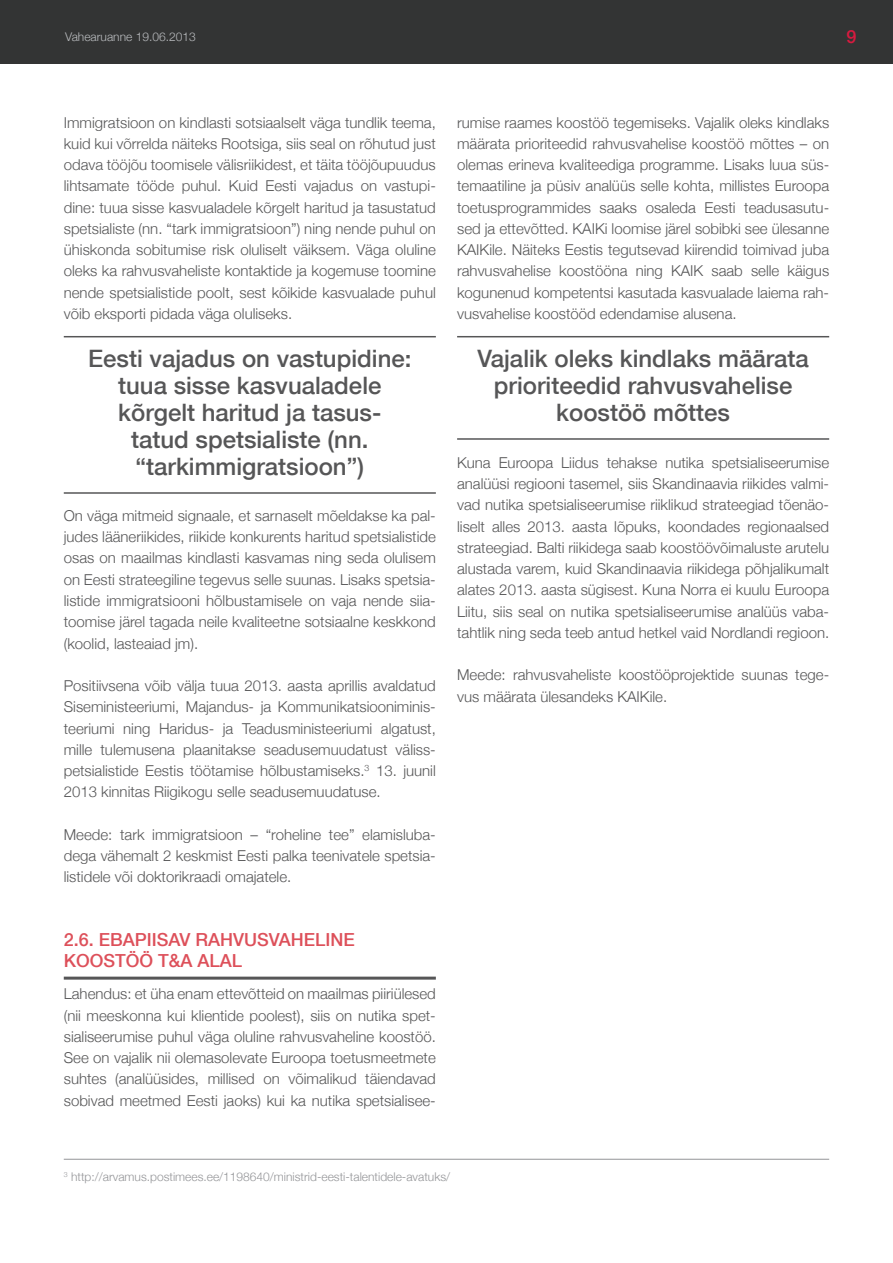
<style>
.page{position:relative;width:893px;height:1263px;background:#fff}
.page>*{position:absolute;margin:0;border:0;box-sizing:border-box;transform-origin:0 0}
.t1{font:500 24px/27px "Helvetica Neue";color:#565657;text-align:center}
.t2{font:500 18px/21.3px "Helvetica Neue";color:#dd505a}
.t3{font:500 18px "Helvetica Neue";color:#d71a3f}
.t4{font:300 15px/21.3px "Helvetica Neue";color:#565657;text-align:justify}
.t5{font:300 12px "Helvetica Neue";color:#949598}
.t6{font:300 12px "Helvetica Neue";color:#babcbf}
</style>
<div class="page">
<div style="left:0;top:0;width:893px;height:64px;background:#333434"></div>
<hr style="left:64px;top:336px;width:372px;height:1px;background:#565657">
<hr style="left:64px;top:492px;width:372px;height:2px;background:#565657">
<hr style="left:457px;top:336px;width:372px;height:1px;background:#565657">
<hr style="left:457px;top:438px;width:372px;height:2px;background:#565657">
<hr style="left:64px;top:1159px;width:765px;height:1px;background:#949598">
<hr style="left:64px;top:977px;width:372px;height:3px;background:#565657">
<p class="t6" style="left:65px;top:27px;width:132px">Vahearuanne 19.06.2013</p>
<p class="t3" style="left:846px;top:22px;width:12px">9</p>
<p class="t4" style="left:64px;top:111px;width:374px">Immigratsioon on kindlasti sotsiaalselt väga tundlik teema, kuid kui võrrelda näiteks Rootsiga, siis seal on rõhutud just odava tööjõu toomisele välisriikidest, et täita tööjõupuudus lihtsamate tööde puhul. Kuid Eesti vajadus on vastupi&shy;dine: tuua sisse kasvualadele kõrgelt haritud ja tasustatud spetsialiste (nn. “tark immigratsioon”) ning nende puhul on ühiskonda sobitumise risk oluliselt väiksem. Väga oluline oleks ka rahvusvaheliste kontaktide ja kogemuse toomine nende spetsialistide poolt, sest kõikide kasvualade puhul võib eksporti pidada väga oluliseks.</p>
<h1 class="t1" style="left:88px;top:344px;width:325px">Eesti vajadus on vastupidine: tuua sisse kasvualadele kõrgelt haritud ja tasus&shy;tatud spetsialiste (nn. “tarkimmigratsioon”)</h1>
<p class="t4" style="left:64px;top:504px;width:374px">On väga mitmeid signaale, et sarnaselt mõeldakse ka pal&shy;judes lääneriikides, riikide konkurents haritud spetsialistide osas on maailmas kindlasti kasvamas ning seda olulisem on Eesti strateegiline tegevus selle suunas. Lisaks spetsia&shy;listide immigratsiooni hõlbustamisele on vaja nende siia&shy;toomise järel tagada neile kvaliteetne sotsiaalne keskkond (koolid, lasteaiad jm).</p>
<p class="t4" style="left:64px;top:674px;width:374px">Positiivsena võib välja tuua 2013. aasta aprillis avaldatud Siseministeeriumi, Majandus- ja Kommunikatsiooniminis&shy;teeriumi ning Haridus- ja Teadusministeeriumi algatust, mille tulemusena plaanitakse seadusemuudatust väliss&shy;petsialistide Eestis töötamise hõlbustamiseks.<sup>3</sup> 13. juunil 2013 kinnitas Riigikogu selle seadusemuudatuse.</p>
<p class="t4" style="left:64px;top:823px;width:374px">Meede: tark immigratsioon – “roheline tee” elamisluba&shy;dega vähemalt 2 keskmist Eesti palka teenivatele spetsia&shy;listidele või doktorikraadi omajatele.</p>
<p class="t2" style="left:64px;top:928px;width:291px">2.6. Ebapiisav rahvusvaheline koostöö T&amp;A alal</p>
<p class="t4" style="left:64px;top:982px;width:374px">Lahendus: et üha enam ettevõtteid on maailmas piiriülesed (nii meeskonna kui klientide poolest), siis on nutika spet&shy;sialiseerumise puhul väga oluline rahvusvaheline koostöö.<br>See on vajalik nii olemasolevate Euroopa toetusmeetmete suhtes (analüüsides, millised on võimalikud täiendavad sobivad meetmed Eesti jaoks) kui ka nutika spetsialisee-</p>
<p class="t4" style="left:457px;top:111px;width:374px">rumise raames koostöö tegemiseks. Vajalik oleks kindlaks määrata prioriteedid rahvusvahelise koostöö mõttes – on olemas erineva kvaliteediga programme. Lisaks luua süs&shy;temaatiline ja püsiv analüüs selle kohta, millistes Euroopa toetusprogrammides saaks osaleda Eesti teadusasutu&shy;sed ja ettevõtted. KAIKi loomise järel sobibki see ülesanne KAIKile. Näiteks Eestis tegutsevad kiirendid toimivad juba rahvusvahelise koostööna ning KAIK saab selle käigus kogunenud kompetentsi kasutada kasvualade laiema rah&shy;vusvahelise koostööd edendamise alusena.</p>
<h1 class="t1" style="left:477px;top:344px;width:333px">Vajalik oleks kindlaks määrata prioriteedid rahvusvahelise koostöö mõttes</h1>
<p class="t4" style="left:457px;top:451px;width:374px">Kuna Euroopa Liidus tehakse nutika spetsialiseerumise analüüsi regiooni tasemel, siis Skandinaavia riikides valmi&shy;vad nutika spetsialiseerumise riiklikud strateegiad tõenäo&shy;liselt alles 2013. aasta lõpuks, koondades regionaalsed strateegiad. Balti riikidega saab koostöövõimaluste arutelu alustada varem, kuid Skandinaavia riikidega põhjalikumalt alates 2013. aasta sügisest. Kuna Norra ei kuulu Euroopa Liitu, siis seal on nutika spetsialiseerumise analüüs vaba&shy;tahtlik ning seda teeb antud hetkel vaid Nordlandi regioon.</p>
<p class="t4" style="left:457px;top:663px;width:374px">Meede: rahvusvaheliste koostööprojektide suunas tege&shy;vus määrata ülesandeks KAIKile.</p>
<p class="t5" style="left:64px;top:1167px;width:388px"><sup>3</sup> http://arvamus.postimees.ee/1198640/ministrid-eesti-talentidele-avatuks/</p>
</div>
